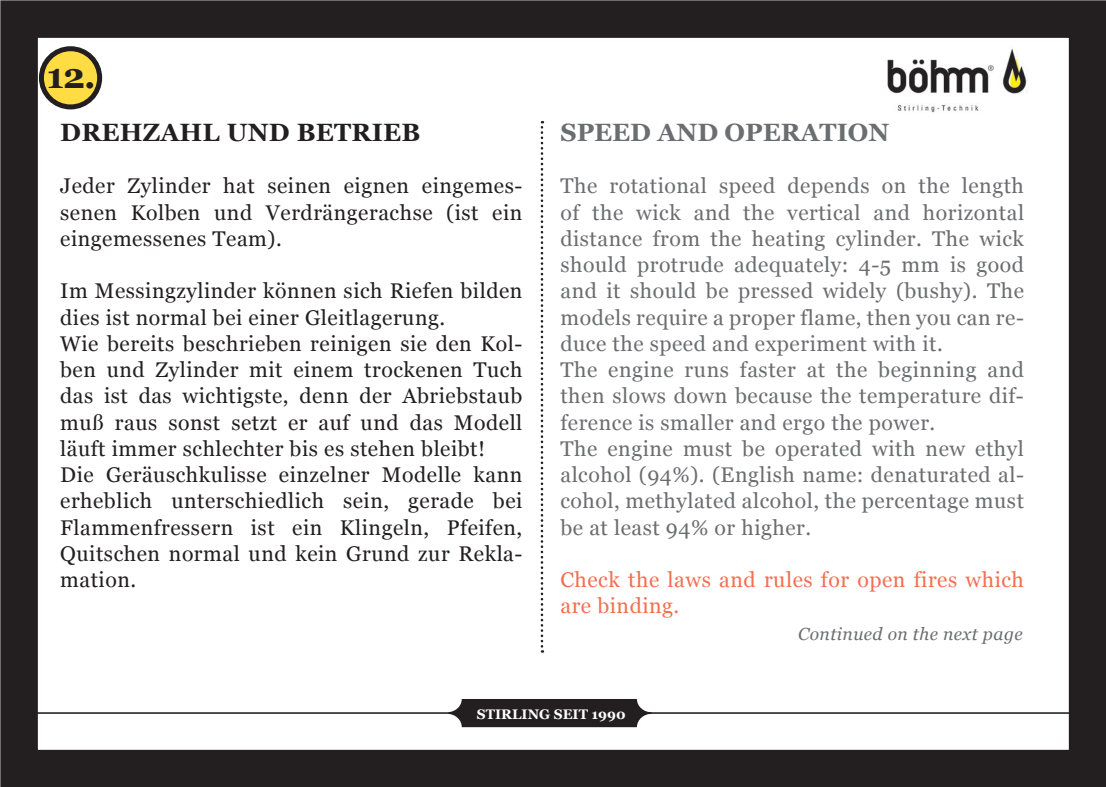
<style>
.page{position:relative;width:1106px;height:787px;background:#fff}
.page>*{position:absolute;margin:0;border:0;box-sizing:border-box;transform-origin:0 0}
.t1{font:700 35px "Georgia";color:#231f20}
.t2{font:700 25px "Georgia";letter-spacing:.01em;color:#231f20}
.t3{font:700 25px "Georgia";color:#6c6d70}
.t4{font:21.25px/26.2px "Georgia";letter-spacing:.025em;color:#231f20;text-align:justify}
.t5{font:21.25px/26.2px "Georgia";letter-spacing:.025em;color:#6c6d70}
.t6{font:21.25px/26.2px "Georgia";letter-spacing:.025em;color:#f36f51}
.t7{font:italic 17.5px "Georgia";letter-spacing:.025em;color:#6c6d70}
.t8{font:700 13.75px "Georgia";color:#fff}
</style>
<div class="page">
<hr style="left:25px;top:712px;width:1058px;height:1px;background:#231f20">
<div style="left:448px;top:699px;width:203px;height:28px;background:#231f20;border-radius:14px"></div>
<div style="left:0;top:0;width:1106px;height:787px;border:38px solid #231f20"></div>
<img style="left:887px;top:48px;width:141px;height:65px">
<svg style="left:540px;top:121px;width:3px;height:531px"></svg>
<div style="left:41px;top:49px;width:59px;height:58px;background:#ffdc43;border-radius:50%"></div>
<div style="left:39px;top:46px;width:63px;height:63px;border:5px solid #231f20;border-radius:50%"></div>
<h1 class="t1" style="left:47px;top:53px;width:50px">12.</h1>
<p class="t2" style="left:60px;top:116px;width:361px">DREHZAHL UND BETRIEB</p>
<p class="t4" style="left:60px;top:173px;width:464px">Jeder Zylinder hat seinen eignen eingemes&shy;senen Kolben und Verdrängerachse (ist ein eingemessenes Team).</p>
<p class="t4" style="left:60px;top:278px;width:464px;text-align:left">Im Messingzylinder können sich Riefen bilden dies ist normal bei einer Gleitlagerung.<br>Wie bereits beschrieben reinigen sie den Kol&shy;ben und Zylinder mit einem trockenen Tuch das ist das wichtigste, denn der Abriebstaub muß raus sonst setzt er auf und das Modell läuft immer schlechter bis es stehen bleibt!<br>Die Geräuschkulisse einzelner Modelle kann erheblich unterschiedlich sein, gerade bei Flammenfressern ist ein Klingeln, Pfeifen, Quitschen normal und kein Grund zur Rekla&shy;mation.</p>
<p class="t3" style="left:560px;top:116px;width:330px">SPEED AND OPERATION</p>
<p class="t5" style="left:560px;top:173px;width:465px">The rotational speed depends on the length of the wick and the vertical and horizontal distance from the heating cylinder. The wick should protrude adequately: 4-5 mm is good and it should be pressed widely (bushy). The models require a proper flame, then you can re&shy;duce the speed and experiment with it.<br>The engine runs faster at the beginning and then slows down because the temperature dif&shy;ference is smaller and ergo the power.<br>The engine must be operated with new ethyl alcohol (94%). (English name: denaturated al&shy;cohol, methylated alcohol, the percentage must be at least 94% or higher.</p>
<p class="t6" style="left:560px;top:567px;width:465px">Check the laws and rules for open fires which are binding.</p>
<p class="t7" style="left:798px;top:622px;width:226px">Continued on the next page</p>
<p class="t8" style="left:477px;top:705px;width:150px">STIRLING SEIT 1990</p>
</div>
